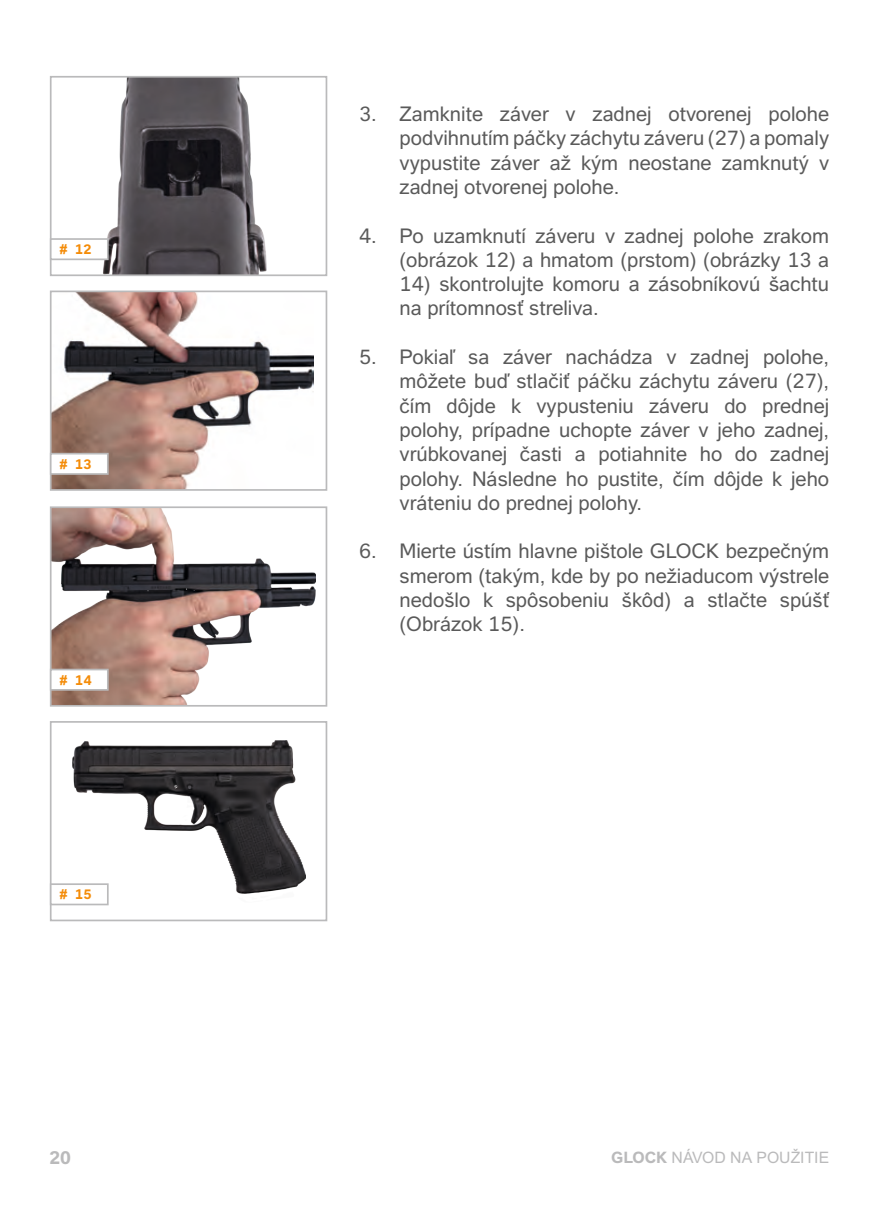
<style>
.page{position:relative;width:893px;height:1212px;background:#fff}
.page>*{position:absolute;margin:0;border:0;box-sizing:border-box;transform-origin:0 0}
.t1{font:20.25px/24.3px "GLOCK Sans";color:#5a5a5a;text-align:justify}
.t2{font:700 18px "GLOCK Sans";color:#bababb}
.t3{font:15.75px "GLOCK Sans";color:#bababb}
.t4{font:700 13.5px "GLOCK Sans";color:#f48c09}
.s1{color:#fff}
.s2{font-weight:700}
</style>
<div class="page">
<img style="left:53px;top:79px;width:214px;height:194px">
<div style="left:50px;top:76px;width:277px;height:200px;border:2px solid #bababb"></div>
<img style="left:53px;top:509px;width:262px;height:195px">
<div style="left:50px;top:506px;width:277px;height:201px;border:2px solid #bababb"></div>
<img style="left:53px;top:294px;width:260px;height:194px">
<div style="left:50px;top:291px;width:277px;height:200px;border:2px solid #bababb"></div>
<img style="left:72px;top:740px;width:233px;height:154px">
<div style="left:50px;top:721px;width:277px;height:200px;border:2px solid #bababb"></div>
<div style="left:51px;top:239px;width:57px;height:20px;background:#fff"></div>
<div style="left:50px;top:238px;width:59px;height:22px;border:2px solid #bababb"></div>
<div style="left:51px;top:669px;width:57px;height:21px;background:#fff"></div>
<div style="left:50px;top:669px;width:59px;height:22px;border:2px solid #bababb"></div>
<div style="left:51px;top:454px;width:57px;height:20px;background:#fff"></div>
<div style="left:50px;top:453px;width:59px;height:22px;border:2px solid #bababb"></div>
<div style="left:51px;top:884px;width:57px;height:20px;background:#fff"></div>
<div style="left:50px;top:883px;width:59px;height:22px;border:2px solid #bababb"></div>
<p class="t4" style="left:60px;top:242px;width:48px">#12<span class="s1">#</span></p>
<p class="t4" style="left:60px;top:456px;width:33px"># 13</p>
<p class="t4" style="left:60px;top:672px;width:48px">#14<span class="s1">#</span></p>
<p class="t4" style="left:60px;top:887px;width:48px">#15<span class="s1">#</span></p>
<p class="t2" style="left:49px;top:1147px;width:23px">20</p>
<p class="t1" style="left:400px;top:102px;width:431px;text-indent:-40px">3. Zamknite záver v zadnej otvorenej polohe podvihnutím páčky záchytu záveru (27) a pomaly vypustite záver až kým neostane zamknutý v zadnej otvorenej polohe.</p>
<p class="t1" style="left:359px;top:223px;width:472px;text-align:right">4. Po uzamknutí záveru v zadnej polohe zrakom (obrázok 12) a hmatom (prstom) (obrázky 13 a</p>
<p class="t1" style="left:400px;top:272px;width:431px">14) skontrolujte komoru a zásobníkovú šachtu na prítomnosť streliva.</p>
<p class="t1" style="left:400px;top:345px;width:431px;text-indent:-40px">5. Pokiaľ sa záver nachádza v zadnej polohe, môžete buď stlačiť páčku záchytu záveru (27), čím dôjde k vypusteniu záveru do prednej polohy, prípadne uchopte záver v jeho zadnej, vrúbkovanej časti a potiahnite ho do zadnej polohy. Následne ho pustite, čím dôjde k jeho vráteniu do prednej polohy.</p>
<p class="t1" style="left:400px;top:539px;width:431px;text-indent:-40px">6. Mierte ústím hlavne pištole GLOCK bezpečným smerom (takým, kde by po nežiaducom výstrele nedošlo k spôsobeniu škôd) a stlačte spúšť (Obrázok 15).</p>
<p class="t3" style="left:611px;top:1148px;width:219px"><span class="s2">GLOCK</span> NÁVOD NA POUŽITIE</p>
</div>
